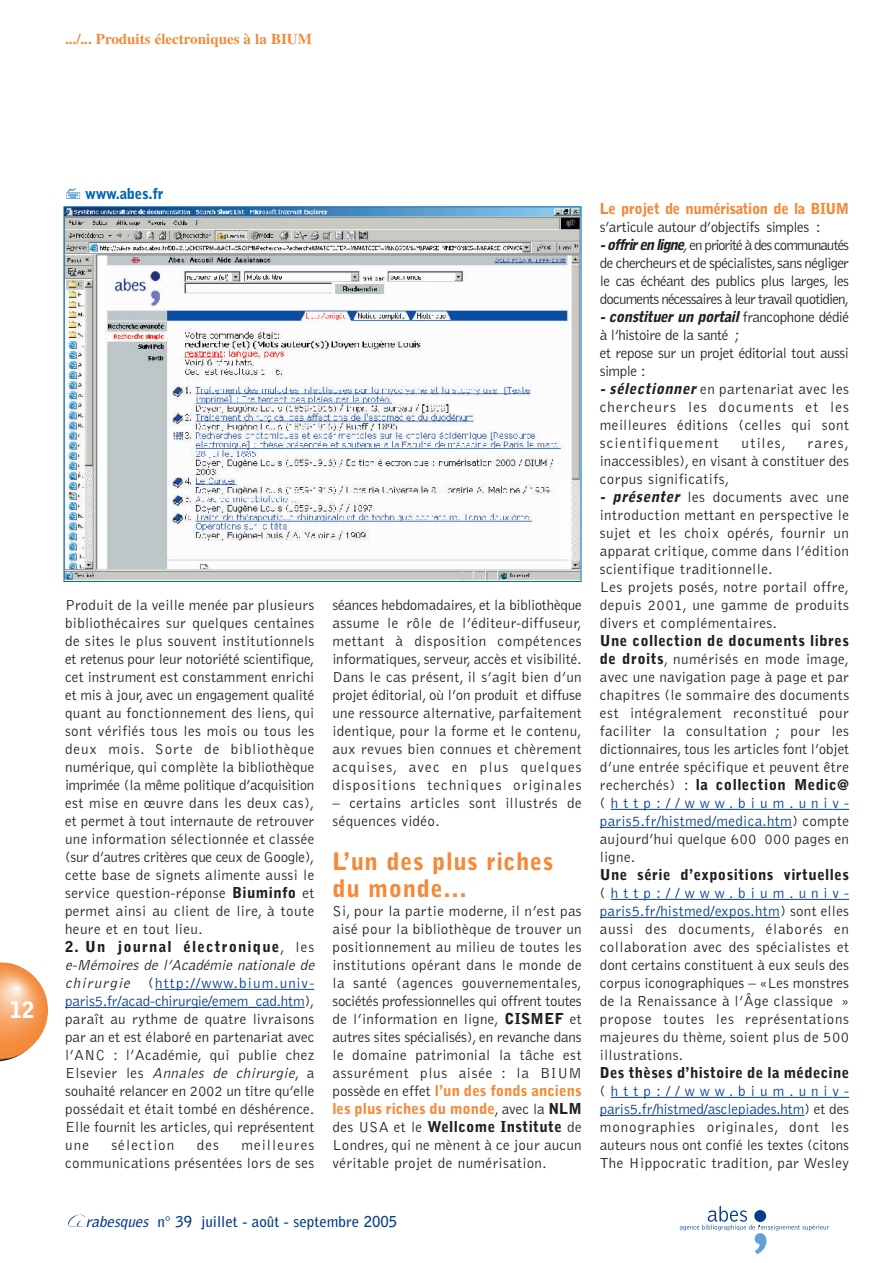
<style>
.page{position:relative;width:893px;height:1263px;background:#fff}
.page>*{position:absolute;margin:0;border:0;box-sizing:border-box;transform-origin:0 0}
.t1{font:900 24px/27px "Bell Gothic";letter-spacing:.025em;color:#f58938}
.t2{font:900 22.5px "Bell Gothic";color:#fff}
.t3{font:300 15px/18px "Bell Gothic";letter-spacing:.025em;color:#231f20;text-align:justify}
.t4{font:300 15px/18px "Bell Gothic";letter-spacing:.005em;color:#231f20}
.t5{font:300 15px/18px "Bell Gothic";letter-spacing:-.04em;color:#231f20}
.t6{font:300 15px/18px "Bell Gothic";letter-spacing:-.03em;color:#231f20}
.t7{font:700 15px "Bell Gothic";color:#083e89}
.t8{font:700 15px "Times";color:#f58938}
.t9{font:900 15px "Bell Gothic";letter-spacing:-.03em;color:#f58938}
.t10{font:900 15px "Bell Gothic";letter-spacing:-.02em;color:#0168b3}
.t11{font:300 15px "Bell Gothic";letter-spacing:.075em;color:#231f20}
.s1{font-weight:900}
.s2{font-style:italic}
.s3{color:#083e89}
.s4{font-weight:900;color:#f58938}
.s5{font-weight:900;font-style:italic}
</style>
<div class="page">
<hr style="left:155px;top:989px;width:80px;height:1px;background:#083e89">
<hr style="left:234px;top:989px;width:63px;height:1px;background:#083e89">
<svg style="left:296px;top:989px;width:18px;height:1px"></svg>
<svg style="left:65px;top:1007px;width:20px;height:1px"></svg>
<hr style="left:85px;top:1007px;width:84px;height:1px;background:#083e89">
<svg style="left:168px;top:1007px;width:30px;height:1px"></svg>
<hr style="left:198px;top:1007px;width:107px;height:1px;background:#083e89">
<hr style="left:610px;top:809px;width:120px;height:1px;background:#083e89">
<hr style="left:729px;top:809px;width:94px;height:1px;background:#083e89">
<svg style="left:823px;top:809px;width:26px;height:1px"></svg>
<svg style="left:600px;top:827px;width:21px;height:1px"></svg>
<hr style="left:621px;top:827px;width:48px;height:1px;background:#083e89">
<hr style="left:680px;top:827px;width:63px;height:1px;background:#083e89">
<hr style="left:743px;top:827px;width:49px;height:1px;background:#083e89">
<hr style="left:610px;top:899px;width:120px;height:1px;background:#083e89">
<hr style="left:729px;top:899px;width:94px;height:1px;background:#083e89">
<svg style="left:823px;top:899px;width:26px;height:1px"></svg>
<svg style="left:600px;top:917px;width:21px;height:1px"></svg>
<hr style="left:621px;top:917px;width:47px;height:1px;background:#083e89">
<hr style="left:678px;top:917px;width:44px;height:1px;background:#083e89">
<hr style="left:721px;top:917px;width:58px;height:1px;background:#083e89">
<hr style="left:610px;top:1097px;width:120px;height:1px;background:#083e89">
<hr style="left:729px;top:1097px;width:94px;height:1px;background:#083e89">
<svg style="left:823px;top:1097px;width:26px;height:1px"></svg>
<svg style="left:600px;top:1115px;width:20px;height:1px"></svg>
<hr style="left:620px;top:1115px;width:44px;height:1px;background:#083e89">
<hr style="left:673px;top:1115px;width:91px;height:1px;background:#083e89">
<hr style="left:764px;top:1115px;width:40px;height:1px;background:#083e89">
<svg style="left:679px;top:1206px;width:150px;height:48px"></svg>
<svg style="left:68px;top:1215px;width:18px;height:13px"></svg>
<img style="left:0;top:962px;width:48px;height:100px">
<img style="left:66px;top:208px;width:513px;height:372px">
<p class="t8" style="left:65px;top:30px;width:248px">.../... Produits électroniques à la BIUM</p>
<h2 class="t2" style="left:10px;top:1002px;width:27px">12</h2>
<p class="t10" style="left:85px;top:188px;width:80px">www.abes.fr</p>
<p class="t3" style="left:65px;top:597px;width:251px">Produit de la veille menée par plusieurs bibliothécaires sur quelques centaines de sites le plus souvent institutionnels et retenus pour leur notoriété scientifique, cet instrument est constamment enrichi et mis à jour, avec un engagement qualité quant au fonctionnement des liens, qui sont vérifiés tous les mois ou tous les deux mois. Sorte de bibliothèque numérique, qui complète la bibliothèque imprimée (la même politique d’acquisition est mise en œuvre dans les deux cas), et permet à tout internaute de retrouver une information sélectionnée et classée (sur d’autres critères que ceux de Google), cette base de signets alimente aussi le service question-réponse <span class="s1">Biuminfo</span> et permet ainsi au client de lire, à toute heure et en tout lieu.</p>
<p class="t4" style="left:65px;top:939px;width:254px"><span class="s1">2. Un journal électronique</span>, les <span class="s2">e-Mémoires de l’Académie nationale de chirurgie</span> (<span class="s3">http://www.bium.univ&shy;paris5.fr/acad-chirurgie/emem_cad.htm</span>), paraît au rythme de quatre livraisons par an et est élaboré en partenariat avec l’ANC : l’Académie, qui publie chez E l s e v i e r l e s <span class="s2">Annales de chirurgie</span>, a souhaité relancer en 2002 un titre qu’elle possédait et était tombé en déshérence.<br>Elle fournit les articles, qui représentent une</p>
<p class="t11" style="left:111px;top:1139px;width:64px">sélection</p>
<p class="t3" style="left:197px;top:1137px;width:24px">des</p>
<p class="t3" style="left:65px;top:1137px;width:251px;text-align:right">meilleures<br>communications présentées lors de ses</p>
<p class="t3" style="left:332px;top:597px;width:251px">séances hebdomadaires, et la bibliothèque assume le rôle de l’éditeur-diffuseur, mettant à disposition compétences informatiques, serveur, accès et visibilité.<br>Dans le cas présent, il s’agit bien d’un projet éditorial, où l’on produit et diffuse une ressource alternative, parfaitement identique, pour la forme et le contenu, aux revues bien connues et chèrement acquises, avec en plus quelques dispositions techniques originales</p>
<p class="t3" style="left:332px;top:795px;width:251px">– certains articles sont illustrés de séquences vidéo.</p>
<h1 class="t1" style="left:332px;top:850px;width:222px">L’un des plus riches du monde…</h1>
<p class="t3" style="left:332px;top:903px;width:251px">Si, pour la partie moderne, il n’est pas aisé pour la bibliothèque de trouver un positionnement au milieu de toutes les institutions opérant dans le monde de la santé (agences gouvernementales, sociétés professionnelles qui offrent toutes de l’information en ligne, <span class="s1">CISMEF</span> et autres sites spécialisés), en revanche dans le domaine patrimonial la tâche est assurément plus aisée : la BIUM possède en effet <span class="s4">l’un des fonds anciens les plus riches du monde</span>, avec la <span class="s1">NLM </span>des USA et le <span class="s1">Wellcome Institute</span> de Londres, qui ne mènent à ce jour aucun véritable projet de numérisation.</p>
<p class="t7" style="left:86px;top:1216px;width:313px"><span class="s2">rabesques</span> n° 39 juillet - août - septembre 2005</p>
<p class="t9" style="left:600px;top:203px;width:251px">Le projet de numérisation de la BIUM</p>
<p class="t5" style="left:600px;top:219px;width:251px">s’articule autour d’objectifs simples : <span class="s5">-offrirenligne</span><span class="s2">,</span>en priorité à des communautés de chercheurs et de spécialistes,sans négliger le cas échéant des publics plus larges, les documents nécessaires à leur travail quotidien,</p>
<p class="t6" style="left:600px;top:309px;width:251px"><span class="s5">- constituer un portail</span> f r a n c o p h o n e d é d i é à l’histoire de la santé ;<br>et repose sur un projet éditorial tout aussi simple :</p>
<p class="t3" style="left:600px;top:381px;width:251px"><span class="s5">- sélectionner</span> en partenariat avec les chercheurs les documents et les meilleures éditions (celles qui sont scientifiquement</p>
<p class="t3" style="left:741px;top:435px;width:46px">utiles,</p>
<p class="t3" style="left:600px;top:435px;width:251px;text-indent:208px">rares, inaccessibles), en visant à constituer des corpus significatifs,</p>
<p class="t3" style="left:600px;top:489px;width:251px;text-align:left"><span class="s5">- présenter</span> les documents avec une introduction mettant en perspective le sujet et les choix opérés, fournir un apparat critique, comme dans l’édition scientifique traditionnelle.<br>Les projets posés, notre portail offre, depuis 2001, une gamme de produits divers et complémentaires.</p>
<p class="t3" style="left:600px;top:633px;width:251px"><span class="s1">Une collection de documents libres de droits</span>, numérisés en mode image, avec une navigation page à page et par chapitres (le sommaire des documents est intégralement reconstitué pour faciliter la consultation ; pour les dictionnaires, tous les articles font l’objet d’une entrée spécifique et peuvent être recherchés) : <span class="s1">la collection Medic@ </span>(<span class="s3">http://www.bium.univ&shy;paris5.fr/histmed/medica.htm</span>) compte aujourd’hui quelque 600 000 pages en ligne.</p>
<p class="t3" style="left:600px;top:867px;width:251px"><span class="s1">Une série d’expositions virtuelles </span>(<span class="s3">http://www.bium.univ&shy;paris5.fr/histmed/expos.htm</span>) sont elles aussi des documents, élaborés en collaboration avec des spécialistes et dont certains constituent à eux seuls des corpus iconographiques – «Les monstres de la Renaissance à l’Âge classique » propose toutes les représentations majeures du thème, soient plus de 500 illustrations.</p>
<p class="t3" style="left:600px;top:1065px;width:251px"><span class="s1">Des thèses d’histoire de la médecine </span>(<span class="s3">http://www.bium.univ&shy;paris5.fr/histmed/asclepiades.htm</span>) et des monographies originales, dont les auteurs nous ont confié les textes (citons The Hippocratic tradition, par Wesley</p>
</div>
